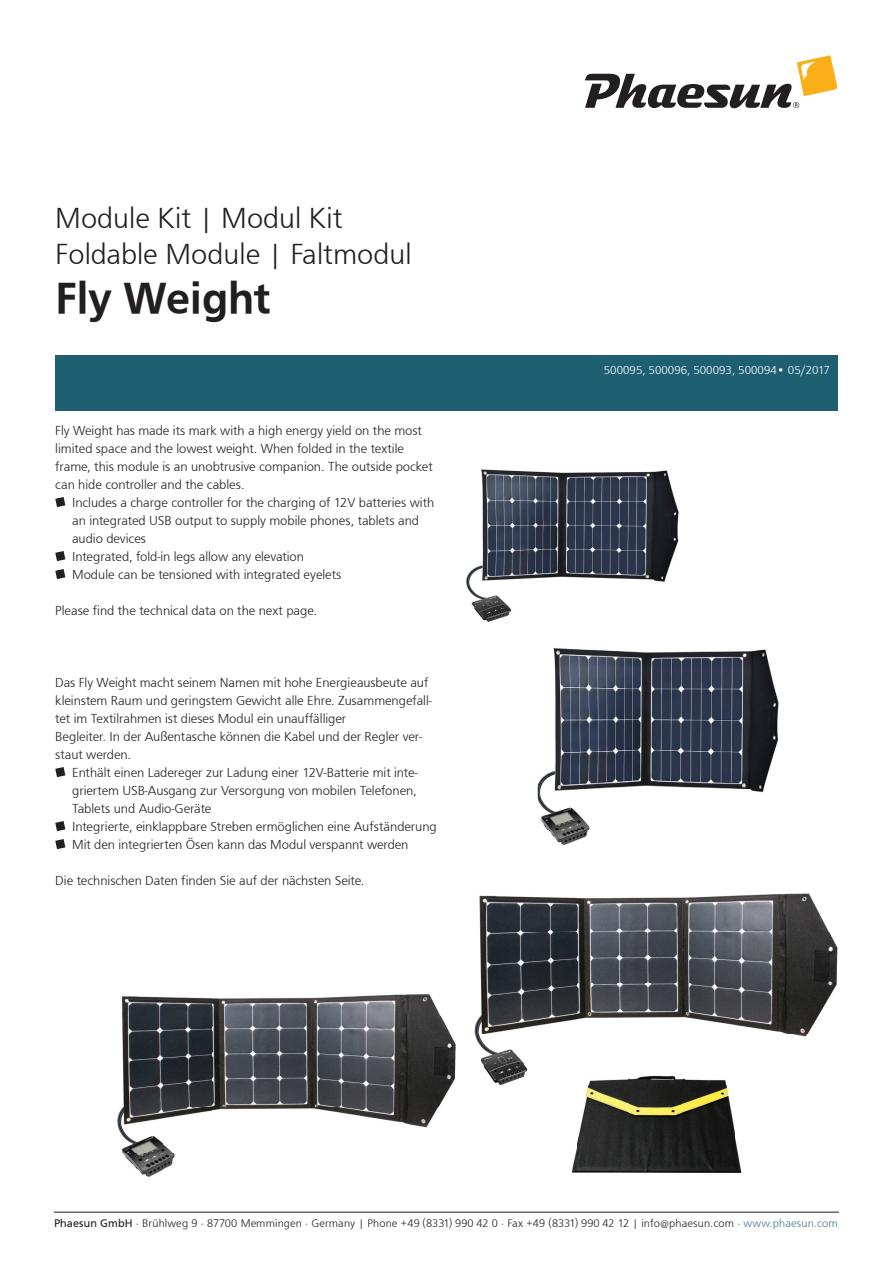
<style>
.page{position:relative;width:893px;height:1263px;background:#fff}
.page>*{position:absolute;margin:0;border:0;box-sizing:border-box;transform-origin:0 0}
.t1{font:500 45px "Front Page";color:#231f20}
.t2{font:300 30px/36px "Front Page";color:#231f20}
.t3{font:300 13.5px/18px "Front Page";letter-spacing:-.005em;color:#231f20}
.t4{font:300 12px "Front Page";color:#fff}
.t5{font:300 11.4px "Front Page";letter-spacing:.01em;color:#231f20}
.s1{font-weight:400}
.s2{color:#477788}
</style>
<div class="page">
<svg style="left:585px;top:55px;width:252px;height:53px"></svg>
<div style="left:55px;top:355px;width:783px;height:55px;background:#1e6071"></div>
<hr style="left:54px;top:1212px;width:785px;height:1px;background:#231f20">
<svg style="left:55px;top:497px;width:10px;height:10px"></svg>
<svg style="left:55px;top:551px;width:10px;height:10px"></svg>
<svg style="left:55px;top:569px;width:10px;height:10px"></svg>
<svg style="left:55px;top:767px;width:10px;height:10px"></svg>
<svg style="left:55px;top:821px;width:10px;height:10px"></svg>
<svg style="left:55px;top:839px;width:10px;height:10px"></svg>
<img style="left:466px;top:469px;width:169px;height:153px">
<img style="left:635px;top:470px;width:44px;height:112px">
<img style="left:117px;top:994px;width:339px;height:183px">
<img style="left:474px;top:893px;width:364px;height:280px">
<img style="left:538px;top:648px;width:241px;height:197px">
<img style="left:538px;top:618px;width:97px;height:4px">
<h2 class="t2" style="left:55px;top:200px;width:358px">Module Kit | Modul Kit<br>Foldable Module | Faltmodul</h2>
<h1 class="t1" style="left:55px;top:272px;width:217px">Fly Weight</h1>
<p class="t3" style="left:55px;top:422px;width:379px">Fly Weight has made its mark with a high energy yield on the most limited space and the lowest weight. When folded in the textile frame, this module is an unobtrusive companion. The outside pocket can hide controller and the cables.</p>
<p class="t3" style="left:72px;top:494px;width:364px">Includes a charge controller for the charging of 12V batteries with an integrated USB output to supply mobile phones, tablets and audio devices<br>Integrated, fold-in legs allow any elevation<br>Module can be tensioned with integrated eyelets</p>
<p class="t3" style="left:55px;top:602px;width:263px">Please find the technical data on the next page.</p>
<p class="t3" style="left:55px;top:674px;width:378px">Das Fly Weight macht seinem Namen mit hohe Energieausbeute auf kleinstem Raum und geringstem Gewicht alle Ehre. Zusammengefall&shy;tet im Textilrahmen ist dieses Modul ein unauffälliger<br>Begleiter. In der Außentasche können die Kabel und der Regler ver&shy;staut werden.</p>
<p class="t3" style="left:72px;top:764px;width:366px">Enthält einen Ladereger zur Ladung einer 12V-Batterie mit inte&shy;griertem USB-Ausgang zur Versorgung von mobilen Telefonen, Tablets und Audio-Geräte<br>Integrierte, einklappbare Streben ermöglichen eine Aufständerung Mit den integrierten Ösen kann das Modul verspannt werden</p>
<p class="t3" style="left:55px;top:872px;width:311px">Die technischen Daten finden Sie auf der nächsten Seite.</p>
<p class="t4" style="left:604px;top:364px;width:228px">500095, 500096, 500093, 500094• 05/2017</p>
<p class="t5" style="left:54px;top:1217px;width:785px"><span class="s1">Phaesun GmbH</span> · Brühlweg 9 · 87700 Memmingen · Germany | Phone +49 (8331) 990 42 0 · Fax +49 (8331) 990 42 12 | info@phaesun.com · <span class="s2">www.phaesun.com</span></p>
</div>
